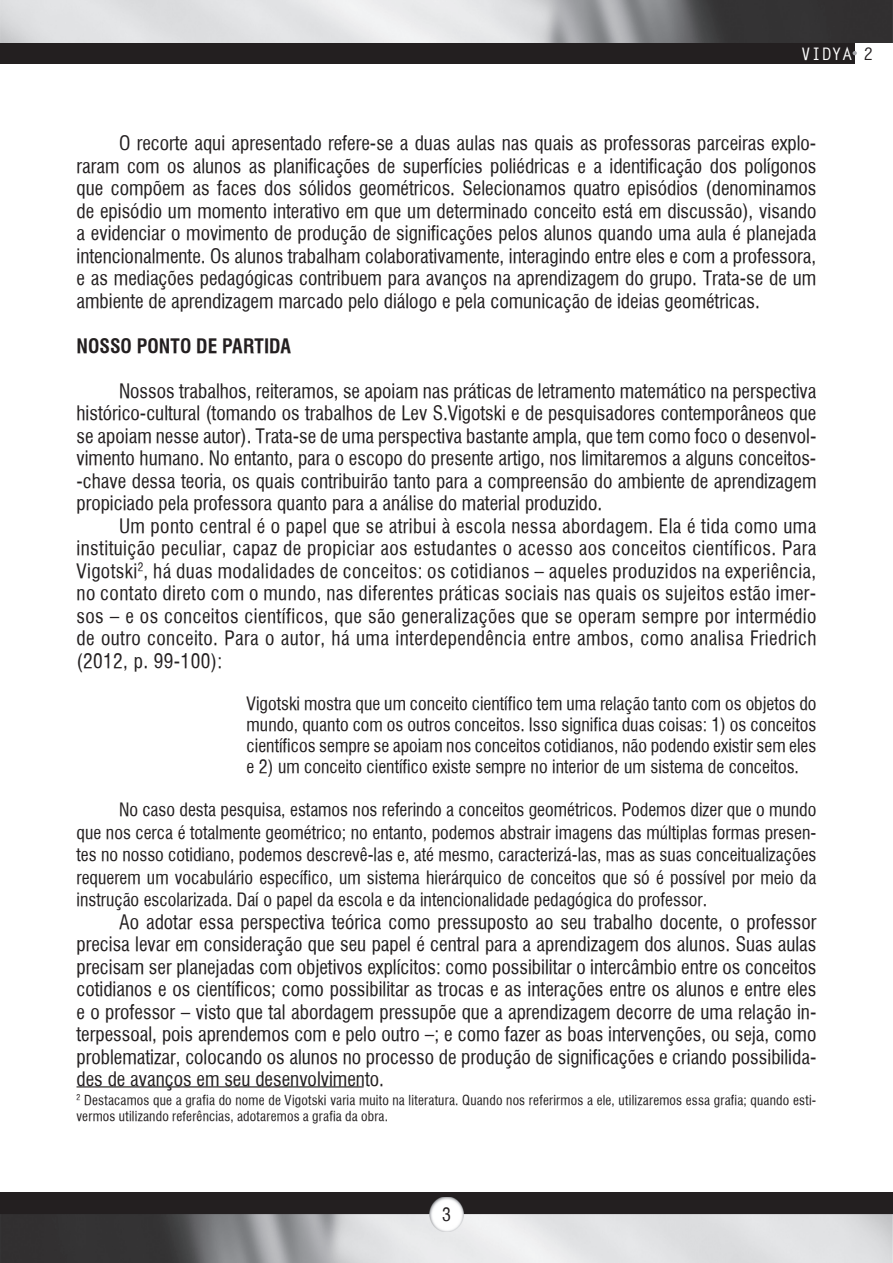
<style>
.page{position:relative;width:893px;height:1263px;background:#fff}
.page>*{position:absolute;margin:0;border:0;box-sizing:border-box;transform-origin:0 0}
.t1{font:19.5px/22.5px "Halvett Condensed";color:#231f20;text-align:justify}
.t2{font:700 condensed 19.5px "Halvett";color:#231f20}
.t3{font:18px/22.5px "Halvett Condensed";color:#231f20;text-align:justify}
.t4{font:700 17.25px "Letter Gothic Std";color:#fff}
.t5{font:13.5px/16.5px "Halvett Condensed";letter-spacing:.015em;color:#231f20}
.s1{color:#231f20}
</style>
<div class="page">
<div style="left:0;top:0;width:855px;height:64px;background:#231f20"></div>
<img style="left:0;top:0;width:893px;height:43px">
<svg style="left:853px;top:51px;width:4px;height:4px"></svg>
<div style="left:0;top:1193px;width:893px;height:70px;background:#231f20"></div>
<img style="left:0;top:1214px;width:893px;height:49px">
<img style="left:429px;top:1197px;width:34px;height:34px">
<hr style="left:77px;top:1086px;width:287px;height:1px;background:#231f20">
<p class="t4" style="left:801px;top:43px;width:74px">VIDYA <span class="s1">2</span></p>
<p class="t1" style="left:77px;top:132px;width:741px;text-indent:43px">O recorte aqui apresentado refere-se a duas aulas nas quais as professoras parceiras explo&shy;raram com os alunos as planificações de superfícies poliédricas e a identificação dos polígonos que compõem as faces dos sólidos geométricos. Selecionamos quatro episódios (denominamos de episódio um momento interativo em que um determinado conceito está em discussão), visando a evidenciar o movimento de produção de significações pelos alunos quando uma aula é planejada intencionalmente. Os alunos trabalham colaborativamente, interagindo entre eles e com a professora, e as mediações pedagógicas contribuem para avanços na aprendizagem do grupo. Trata-se de um ambiente de aprendizagem marcado pelo diálogo e pela comunicação de ideias geométricas.</p>
<p class="t2" style="left:77px;top:334px;width:216px">NOSSO PONTO DE PARTIDA</p>
<p class="t1" style="left:77px;top:379px;width:741px;text-indent:43px">Nossos trabalhos, reiteramos, se apoiam nas práticas de letramento matemático na perspectiva histórico-cultural (tomando os trabalhos de Lev S.Vigotski e de pesquisadores contemporâneos que se apoiam nesse autor). Trata-se de uma perspectiva bastante ampla, que tem como foco o desenvol&shy;vimento humano. No entanto, para o escopo do presente artigo, nos limitaremos a alguns conceitos--chave dessa teoria, os quais contribuirão tanto para a compreensão do ambiente de aprendizagem propiciado pela professora quanto para a análise do material produzido.</p>
<p class="t1" style="left:77px;top:514px;width:741px;text-indent:43px">Um ponto central é o papel que se atribui à escola nessa abordagem. Ela é tida como uma instituição peculiar, capaz de propiciar aos estudantes o acesso aos conceitos científicos. Para Vigotski<sup>2</sup>, há duas modalidades de conceitos: os cotidianos – aqueles produzidos na experiência, no contato direto com o mundo, nas diferentes práticas sociais nas quais os sujeitos estão imer&shy;sos – e os conceitos científicos, que são generalizações que se operam sempre por intermédio de outro conceito. Para o autor, há uma interdependência entre ambos, como analisa Friedrich (2012, p. 99-100):</p>
<p class="t3" style="left:247px;top:692px;width:571px;line-height:21px">Vigotski mostra que um conceito científico tem uma relação tanto com os objetos do mundo, quanto com os outros conceitos. Isso significa duas coisas: 1) os conceitos científicos sempre se apoiam nos conceitos cotidianos, não podendo existir sem eles e 2) um conceito científico existe sempre no interior de um sistema de conceitos.</p>
<p class="t3" style="left:77px;top:798px;width:741px;text-indent:43px">No caso desta pesquisa, estamos nos referindo a conceitos geométricos. Podemos dizer que o mundo que nos cerca é totalmente geométrico; no entanto, podemos abstrair imagens das múltiplas formas presen&shy;tes no nosso cotidiano, podemos descrevê-las e, até mesmo, caracterizá-las, mas as suas conceitualizações requerem um vocabulário específico, um sistema hierárquico de conceitos que só é possível por meio da instrução escolarizada. Daí o papel da escola e da intencionalidade pedagógica do professor.</p>
<p class="t1" style="left:77px;top:910px;width:741px;text-indent:43px">Ao adotar essa perspectiva teórica como pressuposto ao seu trabalho docente, o professor precisa levar em consideração que seu papel é central para a aprendizagem dos alunos. Suas aulas precisam ser planejadas com objetivos explícitos: como possibilitar o intercâmbio entre os conceitos cotidianos e os científicos; como possibilitar as trocas e as interações entre os alunos e entre eles e o professor – visto que tal abordagem pressupõe que a aprendizagem decorre de uma relação in&shy;terpessoal, pois aprendemos com e pelo outro –; e como fazer as boas intervenções, ou seja, como problematizar, colocando os alunos no processo de produção de significações e criando possibilida&shy;des de avanços em seu desenvolvimento.</p>
<p class="t5" style="left:77px;top:1092px;width:741px"><sup>2</sup> Destacamos que a grafia do nome de Vigotski varia muito na literatura. Quando nos referirmos a ele, utilizaremos essa grafia; quando esti&shy;vermos utilizando referências, adotaremos a grafia da obra.</p>
<p class="t3" style="left:442px;top:1203px;width:10px">3</p>
</div>
